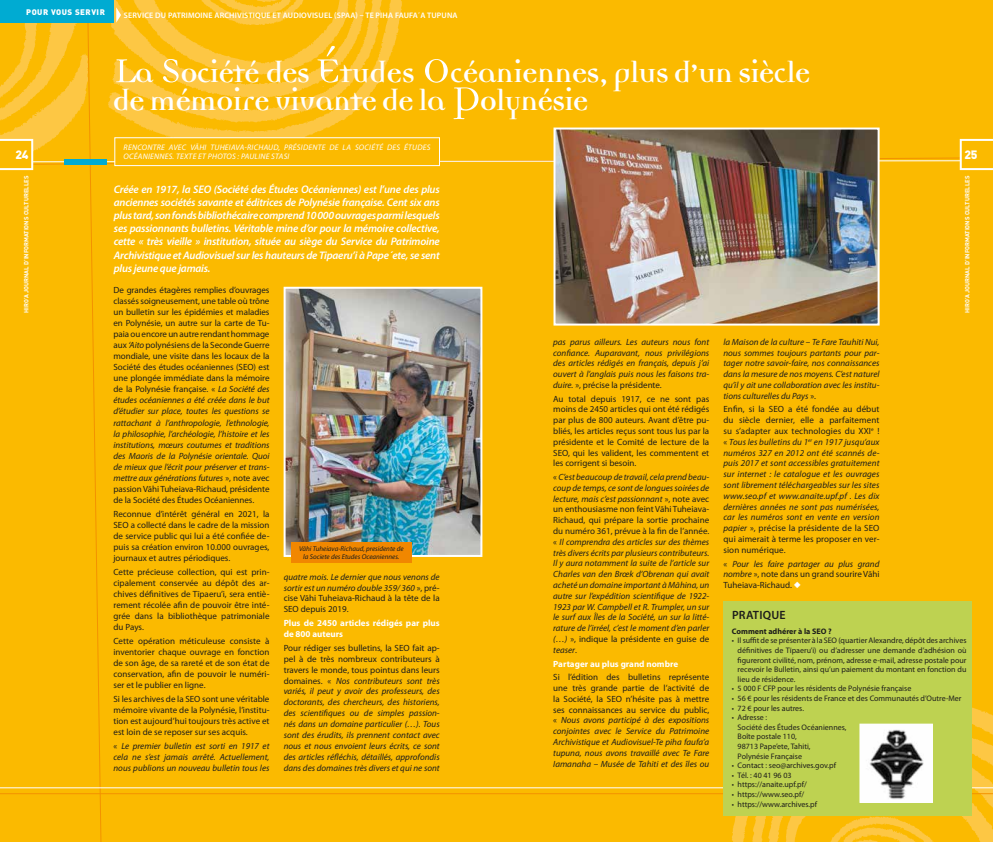
<style>
.page{position:relative;width:993px;height:842px;background:#fff}
.page>*{position:absolute;margin:0;border:0;box-sizing:border-box;transform-origin:0 0}
.t1{font:700 32px/28px "Democratica";letter-spacing:-.03em;color:#fff}
.t2{font:600 12px "Myriad Pro";letter-spacing:.02em;color:#1d1d1b}
.t3{font:900 12px "DIN";color:#fff}
.t4{font:italic 600 11px/13.2px "Myriad Pro";letter-spacing:-.02em;color:#fff;text-align:justify}
.t5{font:italic 9px/10.8px "Myriad Pro";color:#1d1d1b;text-align:justify}
.t6{font:9px/11px "Myriad Pro";color:#1d1d1b;text-align:justify}
.t7{font:700 9px/10.9px "Myriad Pro";color:#fff}
.t8{font:8px/9.6px "Myriad Pro";color:#1d1d1b;text-align:justify}
.t9{font:italic 8px/9.6px "Myriad Pro";letter-spacing:.03em;color:#fff}
.t10{font:600 8px "Myriad Pro";letter-spacing:.02em;color:#fff}
.t11{font:700 8px "Myriad Pro";color:#1d1d1b}
.t12{font:900 8px "DIN";color:#fff}
.t13{font:italic 7px/8.4px "Myriad Pro";letter-spacing:-.005em;color:#1d1d1b;text-align:center}
.t14{font:700 6px "DIN";color:#fff}
.s1{font-weight:400;font-size:53.7px}
.s2{font-style:italic}
.s3{font-style:normal}
.s4{color:#fff}
</style>
<div class="page">
<div style="left:0;top:0;width:992px;height:842px;background:#fbba00"></div>
<div style="left:0;top:0;width:113px;height:23px;background:#00abd2"></div>
<div style="left:115px;top:138px;width:324px;height:28px;background:#fbba00"></div>
<div style="left:114px;top:137px;width:325px;height:29px;border:1px solid #fff"></div>
<div style="left:723px;top:601px;width:248px;height:215px;background:#bed251"></div>
<img style="left:286px;top:290px;width:193px;height:264px">
<div style="left:283px;top:287px;width:199px;height:270px;border:2px solid #fff"></div>
<img style="left:556px;top:131px;width:320px;height:192px">
<div style="left:553px;top:128px;width:326px;height:198px;border:2px solid #fff"></div>
<img style="left:861px;top:726px;width:69px;height:75px">
<div style="left:859px;top:724px;width:73px;height:79px;border:1px solid #fff"></div>
<div style="left:291px;top:542px;width:120px;height:21px;background:#f18700"></div>
<p class="t12" style="left:26px;top:6px;width:56px">POURVOUSSERV</p>
<p class="t12" style="left:97px;top:6px;width:9px">IR</p>
<p class="t10" style="left:124px;top:10px;width:102px">SERVICE DU PATRIMOINE ARCH</p>
<p class="t10" style="left:235px;top:10px;width:198px">IVISTIQUE ET AUDIOVISUEL (SPAA) – TE PIHA FAUFA΄A TUPU</p>
<p class="t10" style="left:447px;top:10px;width:12px">NA</p>
<h1 class="t1" style="left:113px;top:62px;width:698px"><span class="s1">L</span>a <span class="s1">S</span>ociété des <span class="s1">É</span>tudes <span class="s1">O</span>céaniennes, plus d’un siècle de mémoire vivante de la <span class="s1">P</span>olynésie</h1>
<h2 class="t3" style="left:15px;top:147px;width:14px">24</h2>
<p class="t9" style="left:124px;top:142px;width:308px">Rencontre avec Vāhi Tuheiava-Richaud, présidente de la Société des Études<br>Océaniennes. Texte et photos : Pauline Stasi</p>
<h2 class="t3" style="left:964px;top:147px;width:14px">25</h2>
<p class="t14" style="left:22px;top:313px;width:139px;rotate:-90deg">HIRO’A JOURNAL D’INFORMATIONS CULTURELLES</p>
<p class="t4" style="left:114px;top:182px;width:327px">Créée en 1917, la SEO (Société des Études Océaniennes) est l’une des plus anciennes sociétés savante et éditrices de Polynésie française. Cent six ans plus tard, son fonds bibliothécaire comprend 10 000 ouvrages parmi lesquels ses passionnants bulletins. Véritable mine d’or pour la mémoire collective, cette « très vieille » institution, située au siège du Service du Patrimoine Archivistique et Audiovisuel sur les hauteurs de Tipaeru’i à Pape΄ete, se sent plus jeune que jamais.</p>
<p class="t6" style="left:113px;top:284px;width:158px">De grandes étagères remplies d’ouvrages classés soigneusement, une table où trône un bulletin sur les épidémies et maladies en Polynésie, un autre sur la carte de Tu&shy;paia ou encore un autre rendant hommage aux <span class="s2">‘Aito</span> polynésiens de la Seconde Guerre mondiale, une visite dans les locaux de la Société des études océaniennes (SEO) est une plongée immédiate dans la mémoire de la Polynésie française. « <span class="s2">La Société des études océaniennes a été créée dans le but d’étudier sur place, toutes les questions se rattachant à l’anthropologie, l’ethnologie, la philosophie, l’archéologie, l’histoire et les institutions, mœurs coutumes et traditions des Maoris de la Polynésie orientale. Quoi de mieux que l’écrit pour préserver et trans&shy;mettre aux générations futures</span> », note avec passion Vāhi Tuheiava-Richaud, présidente de la Société des Études Océaniennes.</p>
<p class="t6" style="left:113px;top:508px;width:157px">Reconnue d’intérêt général en 2021, la SEO a collecté dans le cadre de la mission de service public qui lui a été confiée de&shy;puis sa création environ 10.000 ouvrages, journaux et autres périodiques.</p>
<p class="t6" style="left:113px;top:566px;width:157px">Cette précieuse collection, qui est prin&shy;cipalement conservée au dépôt des ar&shy;chives définitives de Tīpaeru’i, sera entiè&shy;rement récolée afin de pouvoir être inté&shy;grée dans la bibliothèque patrimoniale du Pays.</p>
<p class="t6" style="left:113px;top:635px;width:157px">Cette opération méticuleuse consiste à inventorier chaque ouvrage en fonction de son âge, de sa rareté et de son état de conservation, afin de pouvoir le numéri&shy;ser et le publier en ligne.</p>
<p class="t6" style="left:113px;top:693px;width:157px">Si les archives de la SEO sont une véritable mémoire vivante de la Polynésie, l’institu&shy;tion est aujourd’hui toujours très active et est loin de se reposer sur ses acquis.</p>
<p class="t5" style="left:113px;top:740px;width:158px"><span class="s3">«</span> Le premier bulletin est sorti en 1917 et cela ne s’est jamais arrêté. Actuellement, nous publions un nouveau bulletin tous les</p>
<p class="t13" style="left:299px;top:544px;width:106px">Vāhi Tuheiava-Richaud, presidente de la Societe des Etudes Oceaniennes.</p>
<p class="t5" style="left:283px;top:571px;width:157px">quatre mois. Le dernier que nous venons de sortir est un numéro double 359/ 360 <span class="s3">», pré&shy;cise Vāhi Tuheiava-Richaud à la tête de la SEO depuis 2019.</span></p>
<p class="t7" style="left:283px;top:617px;width:157px">Plus de 2450 articles rédigés par plus de 800 auteurs</p>
<p class="t5" style="left:283px;top:642px;width:158px"><span class="s3">Pour rédiger ses bulletins, la SEO fait ap&shy;pel à de très nombreux contributeurs à travers le monde, tous pointus dans leurs domaines. «</span> Nos contributeurs sont très variés, il peut y avoir des professeurs, des doctorants, des chercheurs, des historiens, des scientifiques ou de simples passion&shy;nés dans un domaine particulier (…). Tous sont des érudits, ils prennent contact avec nous et nous envoient leurs écrits, ce sont des articles réfléchis, détaillés, approfondis dans des domaines très divers et qui ne sont</p>
<p class="t5" style="left:553px;top:336px;width:158px">pas parus ailleurs. Les auteurs nous font confiance. Auparavant, nous privilégions des articles rédigés en français, depuis j’ai ouvert à l’anglais puis nous les faisons tra&shy;duire. <span class="s3">», précise la présidente.</span></p>
<p class="t6" style="left:553px;top:393px;width:157px">Au total depuis 1917, ce ne sont pas moins de 2450 articles qui ont été rédigés par plus de 800 auteurs. Avant d’être pu&shy;bliés, les articles reçus sont tous lus par la présidente et le Comité de lecture de la SEO, qui les valident, les commentent et les corrigent si besoin.</p>
<p class="t5" style="left:553px;top:471px;width:158px"><span class="s3">«</span> C’est beaucoup de travail, cela prend beau&shy;coup de temps, ce sont de longues soirées de lecture, mais c’est passionnant <span class="s3">», note avec un enthousiasme non feint Vāhi Tuheiava-Richaud, qui prépare la sortie prochaine du numéro 361, prévue à la fin de l’année. «</span> Il comprendra des articles sur des thèmes très divers écrits par plusieurs contributeurs.<br>Il y aura notamment la suite de l’article sur Charles van den Brœk d’Obrenan qui avait acheté un domaine important à Māhina, un autre sur l’expédition scientifique de 1922- 1923 par W. Campbell et R. Trumpler, un sur le surf aux Îles de la Société, un sur la litté&shy;rature de l’irréel, c’est le moment d’en parler (…) <span class="s3">», indique la présidente en guise de </span>teaser<span class="s3">.</span></p>
<p class="t7" style="left:553px;top:658px;width:126px">Partager au plus grand nombre</p>
<p class="t5" style="left:553px;top:672px;width:157px"><span class="s3">Si l’édition des bulletins représente une très grande partie de l’activité de la Société, la SEO n’hésite pas à mettre ses connaissances au service du public, «</span> Nous avons participé à des expositions conjointes avec le Service du Patrimoine Archivistique et Audiovisuel-Te piha faufa’a tupuna, nous avons travaillé avec Te Fare Iamanaha – Musée de Tahiti et des îles ou</p>
<p class="t5" style="left:723px;top:336px;width:158px">la Maison de la culture – Te Fare Tauhiti Nui, nous sommes toujours partants pour par&shy;tager notre savoir-faire, nos connaissances dans la mesure de nos moyens. C’est naturel qu’il y ait une collaboration avec les institu&shy;tions culturelles du Pays <span class="s3">».</span></p>
<p class="t5" style="left:723px;top:404px;width:158px"><span class="s3">Enfin, si la SEO a été fondée au début du siècle dernier, elle a parfaitement su s’adapter aux technologies du XXI</span><sup>e</sup> <span class="s3">! «</span> Tous les bulletins du 1<sup>er</sup> en 1917 jusqu’aux numéros 327 en 2012 ont été scannés de&shy;puis 2017 et sont accessibles gratuitement sur internet : le catalogue et les ouvrages sont librement téléchargeables sur les sites www.seo.pf et www.anaite.upf.pf . Les dix dernières années ne sont pas numérisées, car les numéros sont en vente en version papier <span class="s3">», précise la présidente de la SEO qui aimerait à terme les proposer en ver&shy;sion numérique.</span></p>
<p class="t6" style="left:723px;top:558px;width:158px">« <span class="s2">Pour les faire partager au plus grand nombre</span> », note dans un grand sourire Vāhi Tuheiava-Richaud. <span class="s4">◆</span></p>
<p class="t14" style="left:963px;top:313px;width:139px;rotate:-90deg">HIRO’A JOURNAL D’INFORMATIONS CULTURELLES</p>
<h2 class="t2" style="left:731px;top:608px;width:54px">PRATIQUE</h2>
<p class="t11" style="left:731px;top:626px;width:101px">Comment adhérer à la SEO ?</p>
<p class="t8" style="left:737px;top:636px;width:230px;text-indent:-6px">• Il suffit de se présenter à la SEO (quartier Alexandre, dépôt des archives définitives de Tīpaeru’i) ou d’adresser une demande d’adhésion où figureront civilité, nom, prénom, adresse e-mail, adresse postale pour recevoir le Bulletin, ainsi qu’un paiement du montant en fonction du lieu de résidence.</p>
<p class="t8" style="left:731px;top:684px;width:181px">• 5 000 F CFP pour les résidents de Polynésie française</p>
<p class="t8" style="left:731px;top:693px;width:231px">• 56 € pour les résidents de France et des Communautés d’Outre-Mer</p>
<p class="t8" style="left:731px;top:703px;width:73px">• 72 € pour les autres.</p>
<p class="t8" style="left:737px;top:713px;width:110px;text-align:left;text-indent:-6px">• Adresse :<br>Société des Études Océaniennes,<br>Boîte postale 110,<br>98713 Pape’ete, Tahiti,<br>Polynésie Française</p>
<p class="t8" style="left:731px;top:761px;width:106px">• Contact : seo@archives.gov.pf</p>
<p class="t8" style="left:731px;top:770px;width:61px">• Tél. : 40 41 96 03</p>
<p class="t8" style="left:731px;top:780px;width:76px">• https://anaite.upf.pf/</p>
<p class="t8" style="left:731px;top:789px;width:74px">• https://www.seo.pf/</p>
<p class="t8" style="left:731px;top:799px;width:87px">• https://www.archives.pf</p>
</div>
